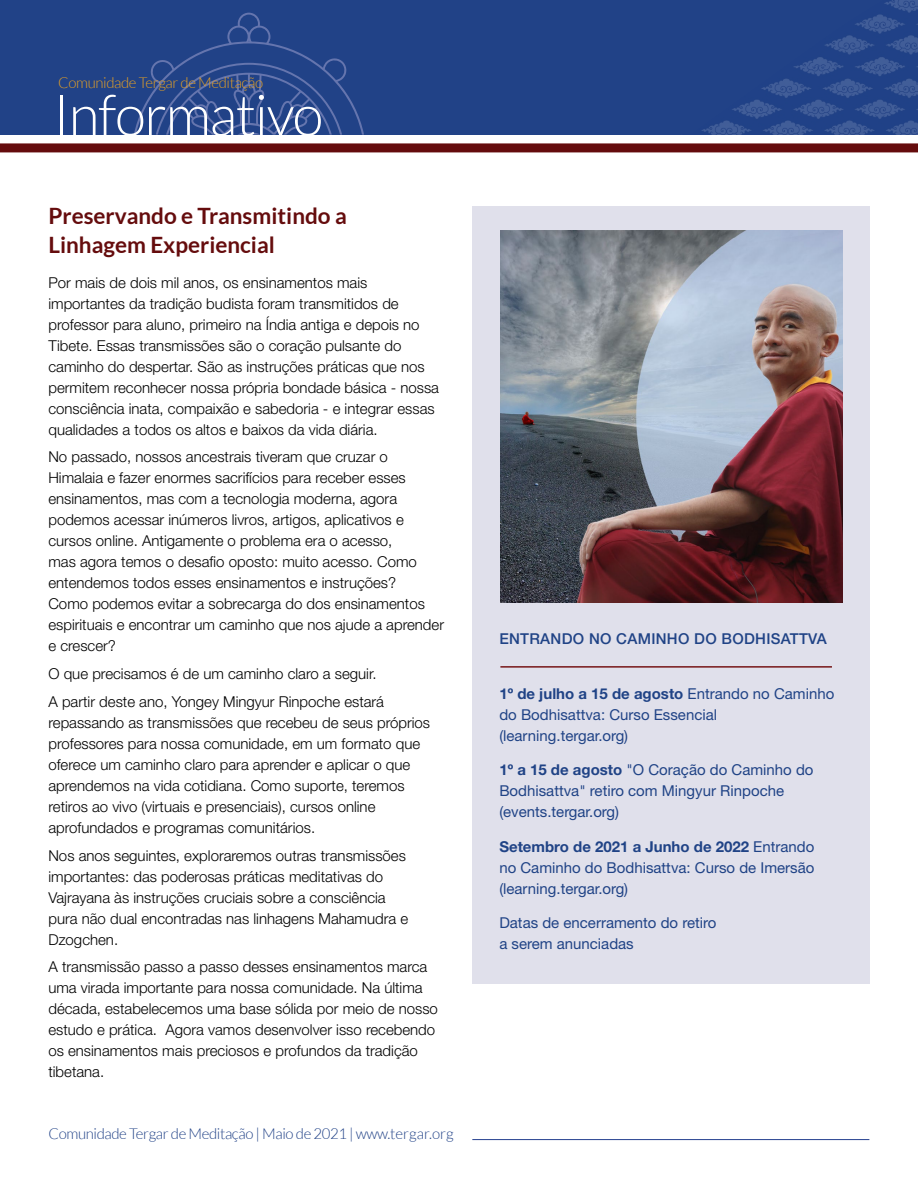
<style>
.page{position:relative;width:918px;height:1188px;background:#fff}
.page>*{position:absolute;margin:0;border:0;box-sizing:border-box;transform-origin:0 0}
.t1{font:300 57px "Lato";letter-spacing:-.025em;color:#fff}
.t2{font:700 22.5px/28.8px "Lato";color:#650c0d}
.t3{font:300 15px/21px "Helvetica Neue LT Std";color:#000}
.t4{font:15px/21px "Helvetica Neue LT Std";color:#204386}
.t5{font:300 15px "Lato";letter-spacing:-.025em;color:#214287}
.t6{font:500 15px "Helvetica Neue LT Std";letter-spacing:.02em;color:#204386}
.t7{font:300 15px "Lato";letter-spacing:-.025em;color:#e4a025}
.s1{font-weight:700}
</style>
<div class="page">
<div style="left:0;top:0;width:918px;height:135px;background:#214287"></div>
<hr style="left:472px;top:1139px;width:397px;height:1px;background:#25408f">
<div style="left:472px;top:206px;width:397px;height:778px;background:#e0e0eb"></div>
<hr style="left:500px;top:666px;width:332px;height:2px;background:#761617">
<img style="left:500px;top:230px;width:342px;height:372px">
<img style="left:711px;top:0;width:207px;height:135px">
<svg style="left:702px;top:0;width:182px;height:134px"></svg>
<svg style="left:134px;top:13px;width:230px;height:122px"></svg>
<div style="left:0;top:143px;width:918px;height:9px;background:#650c0d"></div>
<p class="t7" style="left:58px;top:75px;width:206px">Comunidade Tergar de Meditação</p>
<h1 class="t1" style="left:53px;top:85px;width:272px">Informativo</h1>
<h2 class="t2" style="left:48px;top:201px;width:300px">Preservando e Transmitindo a<br>Linhagem Experiencial</h2>
<p class="t3" style="left:48px;top:272px;width:392px">Por mais de dois mil anos, os ensinamentos mais importantes da tradição budista foram transmitidos de professor para aluno, primeiro na Índia antiga e depois no Tibete. Essas transmissões são o coração pulsante do caminho do despertar. São as instruções práticas que nos permitem reconhecer nossa própria bondade básica - nossa consciência inata, compaixão e sabedoria - e integrar essas qualidades a todos os altos e baixos da vida diária.</p>
<p class="t3" style="left:48px;top:446px;width:397px">No passado, nossos ancestrais tiveram que cruzar o Himalaia e fazer enormes sacrifícios para receber esses ensinamentos, mas com a tecnologia moderna, agora podemos acessar inúmeros livros, artigos, aplicativos e cursos online. Antigamente o problema era o acesso,<br>mas agora temos o desafio oposto: muito acesso. Como entendemos todos esses ensinamentos e instruções?<br>Como podemos evitar a sobrecarga do dos ensinamentos espirituais e encontrar um caminho que nos ajude a aprender e crescer?</p>
<p class="t3" style="left:48px;top:660px;width:337px;line-height:27.8px">O que precisamos é de um caminho claro a seguir.<br>A partir deste ano, Yongey Mingyur Rinpoche estará</p>
<p class="t3" style="left:48px;top:712px;width:383px">repassando as transmissões que recebeu de seus próprios professores para nossa comunidade, em um formato que oferece um caminho claro para aprender e aplicar o que aprendemos na vida cotidiana. Como suporte, teremos retiros ao vivo (virtuais e presenciais), cursos online aprofundados e programas comunitários.</p>
<p class="t3" style="left:48px;top:845px;width:361px">Nos anos seguintes, exploraremos outras transmissões importantes: das poderosas práticas meditativas do Vajrayana às instruções cruciais sobre a consciência pura não dual encontradas nas linhagens Mahamudra e Dzogchen.</p>
<p class="t3" style="left:48px;top:956px;width:391px">A transmissão passo a passo desses ensinamentos marca uma virada importante para nossa comunidade. Na última década, estabelecemos uma base sólida por meio de nosso estudo e prática. Agora vamos desenvolver isso recebendo os ensinamentos mais preciosos e profundos da tradição tibetana.</p>
<p class="t5" style="left:49px;top:1126px;width:407px">Comunidade Tergar de Meditação | Maio de 2021 | www.tergar.org</p>
<p class="t6" style="left:499px;top:630px;width:329px">ENTRANDO NO CAMINHO DO BODHISATTVA</p>
<p class="t4" style="left:499px;top:683px;width:337px"><span class="s1">1º de julho a 15 de agosto</span> Entrando no Caminho do Bodhisattva: Curso Essencial (learning.tergar.org)</p>
<p class="t4" style="left:499px;top:759px;width:316px"><span class="s1">1º a 15 de agosto</span> "O Coração do Caminho do<br>Bodhisattva" retiro com Mingyur Rinpoche (events.tergar.org)</p>
<p class="t4" style="left:499px;top:836px;width:317px;text-align:justify"><span class="s1">Setembro de 2021 a Junho de 2022</span> Entrando no Caminho do Bodhisattva: Curso de Imersão (learning.tergar.org)</p>
<p class="t4" style="left:499px;top:912px;width:219px">Datas de encerramento do retiro a serem anunciadas</p>
</div>
